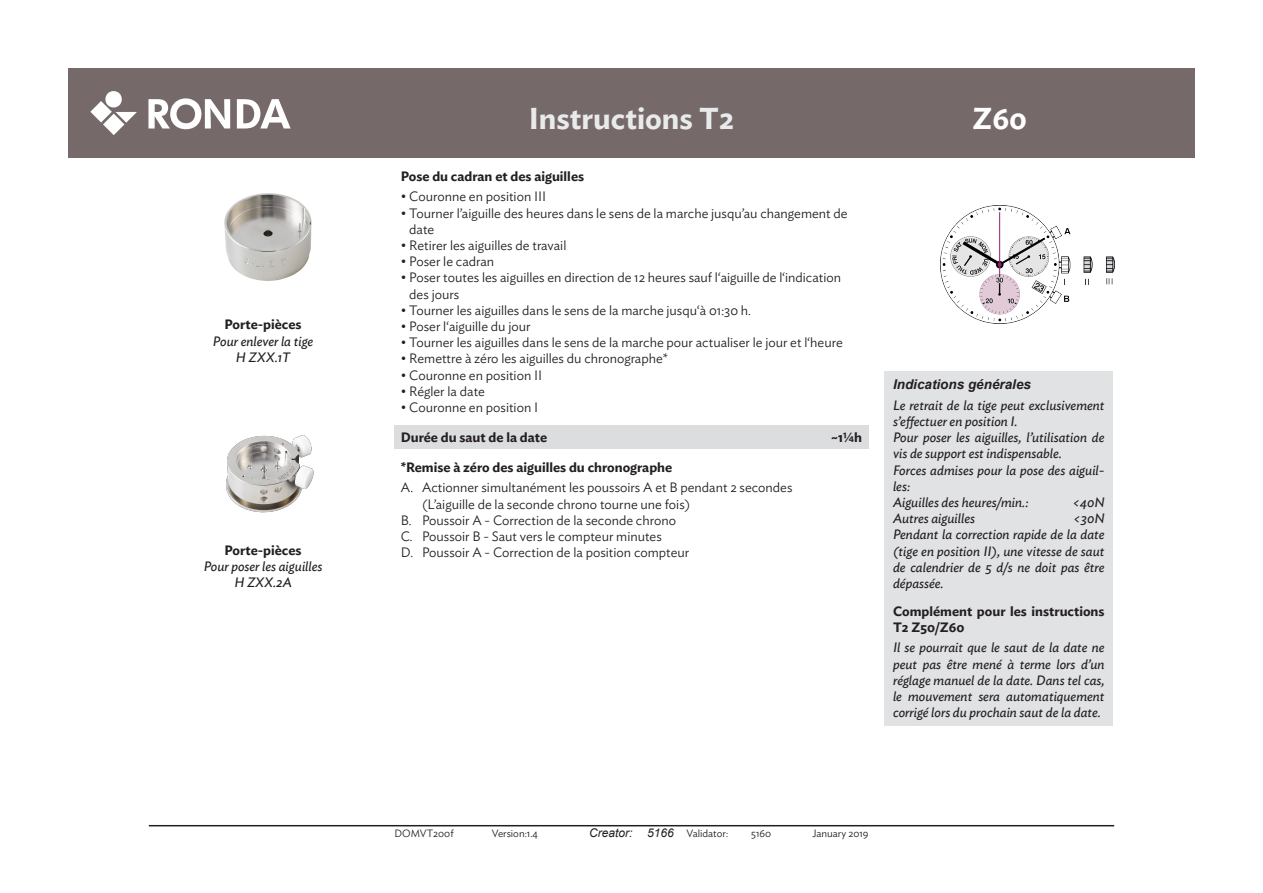
<style>
.page{position:relative;width:1263px;height:893px;background:#fff}
.page>*{position:absolute;margin:0;border:0;box-sizing:border-box;transform-origin:0 0}
.t1{font:600 30px "Ideal Sans";color:#e9eaeb}
._20_Headline{font:600 30px "Ideal Sans";color:#fff}
.t2{font:300 13.5px/16.2px "Ideal Sans";color:#231f20}
._9_Kursiv{font:italic 13.5px/16.2px "Ideal Sans";color:#231f20;text-align:justify}
._9_Bold_Top{font:600 13.5px/16.2px "Ideal Sans";color:#231f20}
._9_Bold{font:600 13.5px "Ideal Sans";color:#231f20}
.t3{font:italic 700 13.5px "Arial";color:#231f20}
.t4{font:italic 12px "Arial";color:#231f20}
._7_Norm{font:300 10.5px "Ideal Sans";color:#231f20}
.s1{font-family:"Ideal Sans";font-weight:300;font-style:normal;font-size:10.5px}
</style>
<div class="page">
<div style="left:68px;top:68px;width:1127px;height:89px;background:#76696a"></div>
<svg style="left:90px;top:91px;width:47px;height:44px"></svg>
<svg style="left:148px;top:98px;width:82px;height:31px"></svg>
<svg style="left:237px;top:99px;width:54px;height:29px"></svg>
<hr style="left:149px;top:825px;width:965px;height:1px;background:#231f20">
<img style="left:226px;top:435px;width:88px;height:78px">
<img style="left:224px;top:193px;width:88px;height:88px">
<div style="left:884px;top:371px;width:229px;height:225px;background:#e1e2e4"></div>
<div style="left:884px;top:596px;width:229px;height:130px;background:#e1e2e4"></div>
<img style="left:941px;top:205px;width:173px;height:119px">
<div style="left:394px;top:425px;width:474px;height:23px;background:#dcdddf"></div>
<h1 class="t1" style="left:529px;top:95px;width:207px">Instructions T2</h1>
<p class="_20_Headline" style="left:973px;top:95px;width:56px">Z60</p>
<p class="_9_Bold" style="left:401px;top:166px;width:185px">Pose du cadran et des aiguilles</p>
<p class="t2" style="left:401px;top:187px;width:147px">• Couronne en position III</p>
<p class="t2" style="left:409px;top:204px;width:440px;text-indent:-9px">• Tourner l’aiguille des heures dans le sens de la marche jusqu’au changement de date</p>
<p class="t2" style="left:401px;top:236px;width:167px">• Retirer les aiguilles de travail</p>
<p class="t2" style="left:401px;top:252px;width:95px">• Poser le cadran</p>
<p class="t2" style="left:409px;top:268px;width:433px;text-indent:-9px">• Poser toutes les aiguilles en direction de 12 heures sauf l‘aiguille de l‘indication des jours</p>
<p class="t2" style="left:401px;top:301px;width:352px">• Tourner les aiguilles dans le sens de la marche jusqu‘à 01:30 h.</p>
<p class="t2" style="left:401px;top:317px;width:131px">• Poser l‘aiguille du jour</p>
<p class="t2" style="left:401px;top:333px;width:443px">• Tourner les aiguilles dans le sens de la marche pour actualiser le jour et l‘heure</p>
<p class="t2" style="left:401px;top:349px;width:269px">• Remettre à zéro les aiguilles du chronographe*</p>
<p class="t2" style="left:401px;top:366px;width:143px">• Couronne en position II</p>
<p class="t2" style="left:401px;top:382px;width:86px">• Régler la date</p>
<p class="t2" style="left:401px;top:398px;width:139px">• Couronne en position I</p>
<p class="_9_Bold" style="left:401px;top:427px;width:148px">Durée du saut de la date</p>
<p class="_9_Bold" style="left:831px;top:427px;width:33px">~1¼h</p>
<p class="_9_Bold_Top" style="left:401px;top:458px;width:273px">*Remise à zéro des aiguilles du chronographe</p>
<p class="t2" style="left:422px;top:478px;width:372px;text-indent:-21px">A. Actionner simultanément les poussoirs A et B pendant 2 secondes (L’aiguille de la seconde chrono tourne une fois)</p>
<p class="t2" style="left:401px;top:511px;width:277px">B. Poussoir A - Correction de la seconde chrono</p>
<p class="t2" style="left:401px;top:527px;width:263px">C. Poussoir B - Saut vers le compteur minutes</p>
<p class="_9_Bold" style="left:225px;top:314px;width:78px">Porte-pièces</p>
<p class="_9_Kursiv" style="left:213px;top:332px;width:102px">Pour enlever la tige</p>
<p class="_9_Kursiv" style="left:236px;top:348px;width:56px">H ZXX.1T</p>
<p class="_9_Bold" style="left:225px;top:539px;width:78px">Porte-pièces</p>
<p class="t2" style="left:401px;top:543px;width:290px">D. Poussoir A - Correction de la position compteur</p>
<p class="_9_Kursiv" style="left:204px;top:557px;width:120px">Pour poser les aiguilles</p>
<p class="_9_Kursiv" style="left:234px;top:573px;width:59px">H ZXX.2A</p>
<p class="t3" style="left:893px;top:376px;width:140px">Indications générales</p>
<p class="_9_Kursiv" style="left:893px;top:396px;width:213px;text-align:left">Le retrait de la tige peut exclusivement s’effectuer en position I.<br>Pour poser les aiguilles, l’utilisation de vis de support est indispensable.<br>Forces admises pour la pose des aiguil&shy;les:<br>Aiguilles des heures/min.:</p>
<p class="_9_Kursiv" style="left:1072px;top:493px;width:34px">&lt;40N</p>
<p class="_9_Kursiv" style="left:893px;top:509px;width:84px">Autres aiguilles</p>
<p class="_9_Kursiv" style="left:893px;top:509px;width:213px;text-indent:180px">&lt;30N Pendant la correction rapide de la date (tige en position II), une vitesse de saut de calendrier de 5 d/s ne doit pas être dépassée.</p>
<p class="_9_Bold_Top" style="left:893px;top:602px;width:213px">Complément pour les instructions<br>T2 Z50/Z60</p>
<p class="_9_Kursiv" style="left:893px;top:639px;width:213px">Il se pourrait que le saut de la date ne peut pas être mené à terme lors d’un réglage manuel de la date. Dans tel cas, le mouvement sera automatiquement corrigé lors du prochain saut de la date.</p>
<p class="_7_Norm" style="left:394px;top:825px;width:61px">DOMVT200f</p>
<p class="_7_Norm" style="left:492px;top:826px;width:48px">Version:1.4</p>
<p class="t4" style="left:589px;top:825px;width:140px">Creator: 5166 <span class="s1">Validator:</span></p>
<p class="_7_Norm" style="left:751px;top:825px;width:22px">5160</p>
<p class="_7_Norm" style="left:812px;top:825px;width:58px">January 2019</p>
</div>
